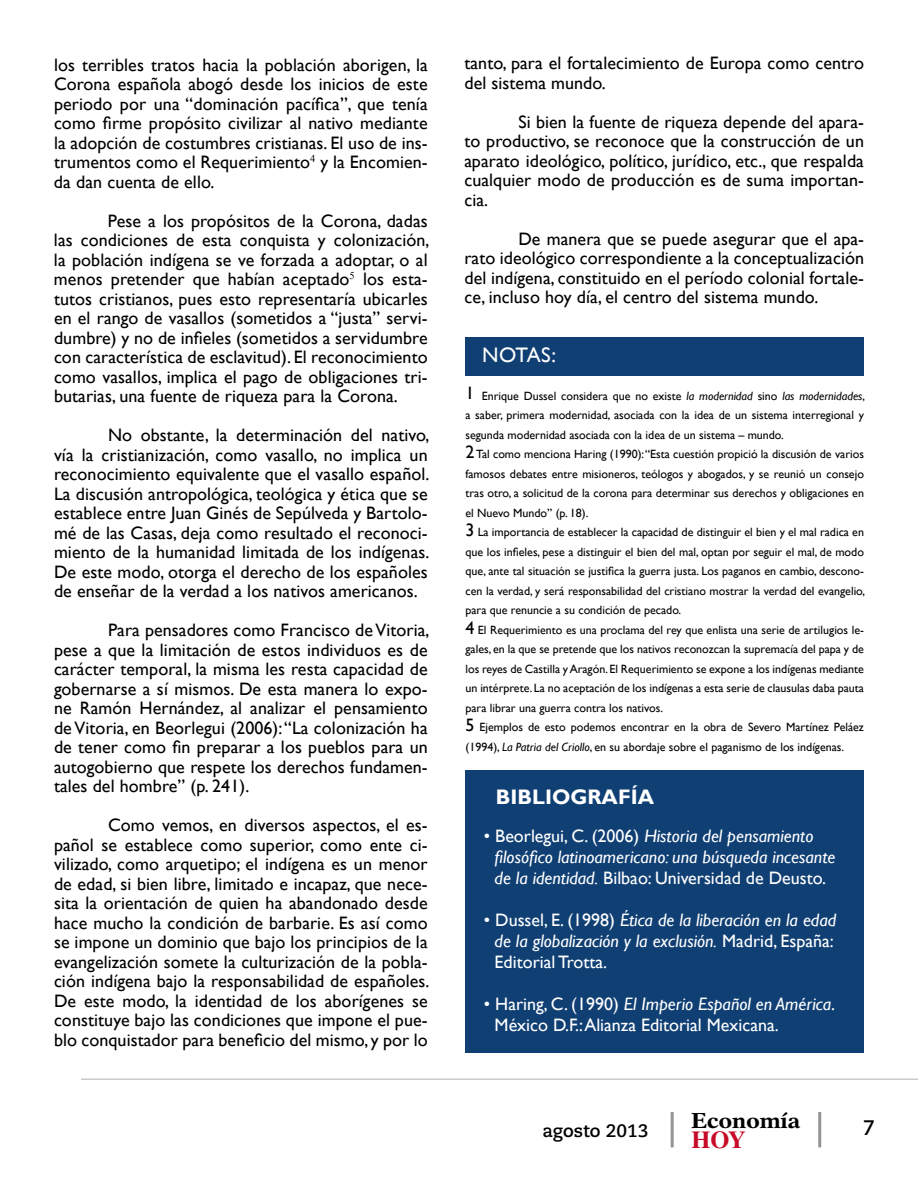
<style>
.page{position:relative;width:918px;height:1188px;background:#fff}
.page>*{position:absolute;margin:0;border:0;box-sizing:border-box;transform-origin:0 0}
.t1{font:700 24.45px "Times";color:#c60a27}
.t2{font:700 21.75px "New Aster";color:#000}
.t3{font:700 21px "Gill Sans";color:#fff}
.t4{font:21px "Gill Sans";letter-spacing:-.01em;color:#fff}
.t5{font:700 21px "Caecilia LT Std";color:#000}
.t6{font:18px/19.5px "Gill Sans";letter-spacing:.005em;color:#000;text-align:justify}
.t7{font:italic 18px/21px "Gill Sans";color:#fff}
.t8{font:18px/21px "Gill Sans";color:#fff}
.t9{font:700 18px "Caecilia LT Std";color:#000}
.t10{font:12px/19.5px "Gill Sans";color:#000}
.s1{font-size:18px}
.s2{font-style:italic}
.s3{font-style:normal}
</style>
<div class="page">
<hr style="left:81px;top:1078px;width:837px;height:2px;background:#959595">
<hr style="left:671px;top:1112px;width:3px;height:35px;background:#959595">
<hr style="left:818px;top:1112px;width:3px;height:35px;background:#959595">
<div style="left:465px;top:337px;width:399px;height:38px;background:#103f74"></div>
<div style="left:465px;top:770px;width:399px;height:283px;background:#103f74"></div>
<p class="t6" style="left:54px;top:55px;width:375px">los terribles tratos hacia la población aborigen, la Corona española abogó desde los inicios de este periodo por una “dominación pacífica”, que tenía como firme propósito civilizar al nativo mediante la adopción de costumbres cristianas. El uso de ins&shy;trumentos como el Requerimiento<sup>4</sup> y la Encomien&shy;da dan cuenta de ello.</p>
<p class="t6" style="left:54px;top:211px;width:377px;text-indent:54px">Pese a los propósitos de la Corona, dadas las condiciones de esta conquista y colonización, la población indígena se ve forzada a adoptar, o al menos pretender que habían aceptado<sup>5</sup> los esta&shy;tutos cristianos, pues esto representaría ubicarles en el rango de vasallos (sometidos a “justa” servi&shy;dumbre) y no de infieles (sometidos a servidumbre con característica de esclavitud). El reconocimiento como vasallos, implica el pago de obligaciones tri&shy;butarias, una fuente de riqueza para la Corona.</p>
<p class="t6" style="left:54px;top:426px;width:377px;text-indent:54px">No obstante, la determinación del nativo, vía la cristianización, como vasallo, no implica un reconocimiento equivalente que el vasallo español.<br>La discusión antropológica, teológica y ética que se establece entre Juan Ginés de Sepúlveda y Bartolo&shy;mé de las Casas, deja como resultado el reconoci&shy;miento de la humanidad limitada de los indígenas.<br>De este modo, otorga el derecho de los españoles de enseñar de la verdad a los nativos americanos.</p>
<p class="t6" style="left:54px;top:621px;width:377px;text-indent:54px">Para pensadores como Francisco de Vitoria, pese a que la limitación de estos individuos es de carácter temporal, la misma les resta capacidad de gobernarse a sí mismos. De esta manera lo expo&shy;ne Ramón Hernández, al analizar el pensamiento de Vitoria, en Beorlegui (2006): “La colonización ha de tener como fin preparar a los pueblos para un autogobierno que respete los derechos fundamen&shy;tales del hombre” (p. 241).</p>
<p class="t6" style="left:54px;top:816px;width:377px;text-indent:54px">Como vemos, en diversos aspectos, el es&shy;pañol se establece como superior, como ente ci&shy;vilizado, como arquetipo; el indígena es un menor de edad, si bien libre, limitado e incapaz, que nece&shy;sita la orientación de quien ha abandonado desde hace mucho la condición de barbarie. Es así como se impone un dominio que bajo los principios de la evangelización somete la culturización de la pobla&shy;ción indígena bajo la responsabilidad de españoles.<br>De este modo, la identidad de los aborígenes se constituye bajo las condiciones que impone el pue&shy;blo conquistador para beneficio del mismo, y por lo</p>
<p class="t6" style="left:464px;top:54px;width:401px">tanto, para el fortalecimiento de Europa como centro del sistema mundo.</p>
<p class="t6" style="left:464px;top:112px;width:401px;text-indent:54px">Si bien la fuente de riqueza depende del apara&shy;to productivo, se reconoce que la construcción de un aparato ideológico, político, jurídico, etc., que respalda cualquier modo de producción es de suma importan&shy;cia.</p>
<p class="t6" style="left:464px;top:229px;width:401px;text-indent:54px">De manera que se puede asegurar que el apa&shy;rato ideológico correspondiente a la conceptualización del indígena, constituido en el período colonial fortale&shy;ce, incluso hoy día, el centro del sistema mundo.</p>
<p class="t4" style="left:482px;top:342px;width:75px">NOTAS:</p>
<p class="t10" style="left:465px;top:386px;width:401px"><span class="s1">1</span> Enrique Dussel considera que no existe <span class="s2">la modernidad</span> sino <span class="s2">las modernidades</span>, a saber, primera modernidad, asociada con la idea de un sistema interregional y segunda modernidad asociada con la idea de un sistema – mundo.<br><span class="s1">2</span> Tal como menciona Haring (1990): “Esta cuestión propició la discusión de varios famosos debates entre misioneros, teólogos y abogados, y se reunió un consejo tras otro, a solicitud de la corona para determinar sus derechos y obligaciones en el Nuevo Mundo” (p. 18).<br><span class="s1">3</span> La importancia de establecer la capacidad de distinguir el bien y el mal radica en que los infieles, pese a distinguir el bien del mal, optan por seguir el mal, de modo que, ante tal situación se justifica la guerra justa. Los paganos en cambio, descono&shy;cen la verdad, y será responsabilidad del cristiano mostrar la verdad del evangelio, para que renuncie a su condición de pecado.<br><span class="s1">4</span> El Requerimiento es una proclama del rey que enlista una serie de artilugios le&shy;gales, en la que se pretende que los nativos reconozcan la supremacía del papa y de los reyes de Castilla y Aragón. El Requerimiento se expone a los indígenas mediante un intérprete. La no aceptación de los indígenas a esta serie de clausulas daba pauta para librar una guerra contra los nativos.<br><span class="s1">5</span> Ejemplos de esto podemos encontrar en la obra de Severo Martínez Peláez (1994), <span class="s2">La Patria del Criollo</span>, en su abordaje sobre el paganismo de los indígenas.</p>
<p class="t3" style="left:496px;top:784px;width:160px">BIBLIOGRAFÍA</p>
<p class="t7" style="left:495px;top:826px;width:342px;text-indent:-11px"><span class="s3">• Beorlegui, C. (2006)</span> Historia del pensamiento filosófico latinoamericano: una búsqueda incesante de la identidad. <span class="s3">Bilbao: Universidad de Deusto.</span></p>
<p class="t7" style="left:495px;top:910px;width:343px;text-indent:-11px"><span class="s3">• Dussel, E. (1998)</span> Ética de la liberación en la edad de la globalización y la exclusión. <span class="s3">Madrid, España:<br>Editorial Trotta.</span></p>
<p class="t8" style="left:495px;top:994px;width:342px;text-indent:-11px">• Haring, C. (1990) <span class="s2">El Imperio Español en América</span>.<br>México D.F.: Alianza Editorial Mexicana.</p>
<p class="t2" style="left:691px;top:1107px;width:111px">Economía</p>
<p class="t9" style="left:542px;top:1121px;width:108px">agosto 2013</p>
<p class="t5" style="left:863px;top:1116px;width:14px">7</p>
<h1 class="t1" style="left:691px;top:1125px;width:56px">HOY</h1>
</div>
